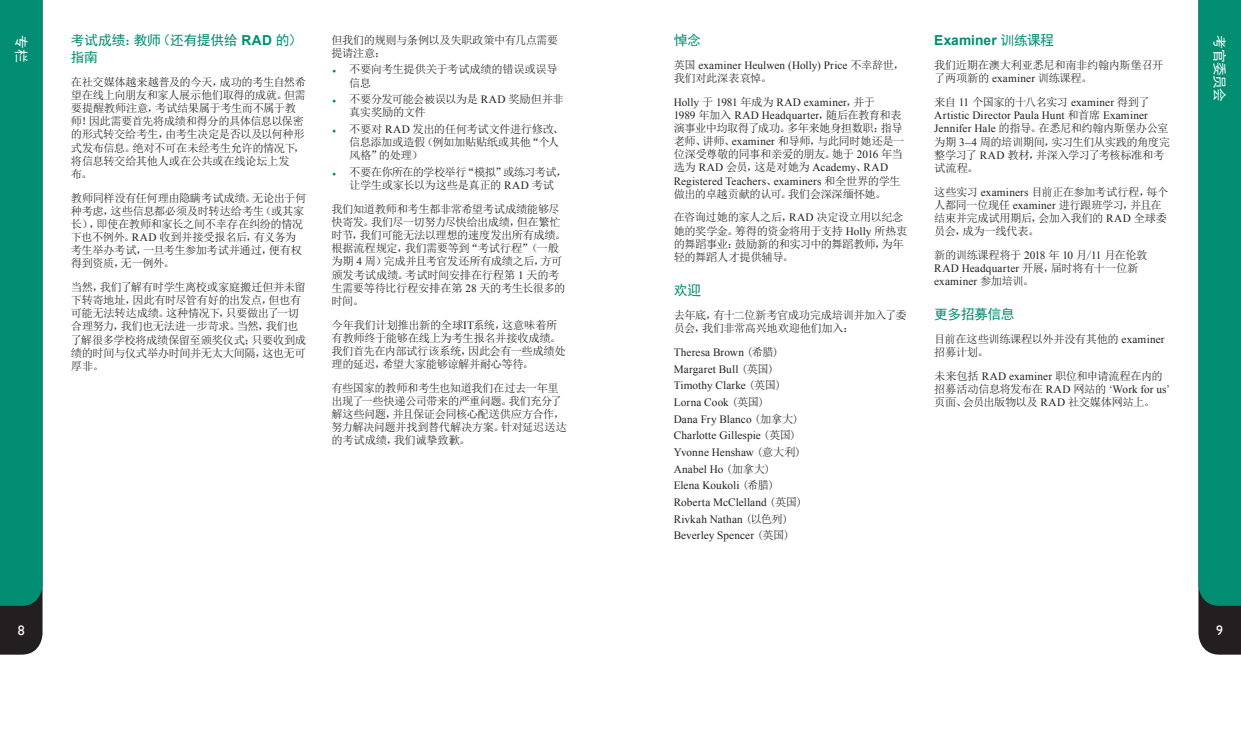
<style>
.page{position:relative;width:1241px;height:745px;background:#fff}
.page>*{position:absolute;margin:0;border:0;box-sizing:border-box;transform-origin:0 0}
.heading{font:13.75px/16.5px "Sim Hei";letter-spacing:-.025em;color:#008d71}
.heading-2{font:700 13.75px "Arial";letter-spacing:.005em;color:#008d71}
.section{font:13.75px "Sim Hei";letter-spacing:-.035em;color:#fff}
.t1{font:13.75px "Gill Sans";color:#fff}
.body_copy{font:11.25px/13.1px "Sim Sun";letter-spacing:-.035em;color:#231f20}
.listing{font:11.25px "Times New Roman";letter-spacing:.01em;color:#231f20}
.body_copy-2{font:11.25px/13.1px "Times New Roman";letter-spacing:.01em;color:#231f20}
.s1{font-family:"Sim Sun"}
.s2{font-family:"Times New Roman"}
.s3{font-family:"Arial";font-weight:700}
.s4{font-family:"Sim Hei";font-weight:400}
.s5{font-family:"Gill Sans";font-weight:300;color:#008d71}
</style>
<div class="page">
<svg style="left:0;top:0;width:43px;height:654px;background:#04856b"></svg>
<svg style="left:1198px;top:0;width:42px;height:654px;background:#0c856d"></svg>
<p class="heading" style="left:673px;top:32px;width:29px">悼念</p>
<p class="body_copy-2" style="left:673px;top:58px;width:233px"><span class="s1">英国</span> examiner Heulwen (Holly) Price <span class="s1">不幸辞世，我们对此深表哀悼。</span></p>
<p class="body_copy" style="left:673px;top:95px;width:232px"><span class="s2">Holly</span> 于 <span class="s2">1981</span> 年成为 <span class="s2">RAD examiner</span>，并于<br><span class="s2">1989</span> 年加入 <span class="s2">RAD Headquarter</span>，随后在教育和表演事业中均取得了成功。多年来她身担数职：指导老师、讲师、<span class="s2">examiner</span> 和导师，与此同时她还是一位深受尊敬的同事和亲爱的朋友。她于 <span class="s2">2016</span> 年当选为 <span class="s2">RAD</span> 会员，这是对她为 <span class="s2">Academy</span>、<span class="s2">RAD<br>Registered Teachers</span>、<span class="s2">examiners</span> 和全世界的学生做出的卓越贡献的认可。我们会深深缅怀她。</p>
<p class="body_copy" style="left:673px;top:211px;width:235px">在咨询过她的家人之后，<span class="s2">RAD</span> 决定设立用以纪念她的奖学金。筹得的资金将用于支持 <span class="s2">Holly</span> 所热衷的舞蹈事业：鼓励新的和实习中的舞蹈教师，为年轻的舞蹈人才提供辅导。</p>
<p class="heading" style="left:673px;top:282px;width:29px">欢迎</p>
<p class="body_copy" style="left:673px;top:308px;width:234px">去年底，有十二位新考官成功完成培训并加入了委员会，我们非常高兴地欢迎他们加入：</p>
<p class="listing" style="left:673px;top:344px;width:107px">Theresa Brown <span class="s1">(希腊)</span></p>
<p class="listing" style="left:673px;top:361px;width:102px">Margaret Bull <span class="s1">(英国)</span></p>
<p class="listing" style="left:673px;top:377px;width:109px">Timothy Clarke <span class="s1">(英国)</span></p>
<p class="listing" style="left:673px;top:394px;width:92px">Lorna Cook <span class="s1">(英国)</span></p>
<p class="listing" style="left:673px;top:411px;width:127px">Dana Fry Blanco <span class="s1">(加拿大)</span></p>
<p class="listing" style="left:673px;top:427px;width:124px">Charlotte Gillespie <span class="s1">(英国)</span></p>
<p class="listing" style="left:673px;top:444px;width:129px">Yvonne Henshaw <span class="s1">(意大利)</span></p>
<p class="listing" style="left:673px;top:461px;width:98px">Anabel Ho <span class="s1">(加拿大)</span></p>
<p class="listing" style="left:673px;top:477px;width:102px">Elena Koukoli <span class="s1">(希腊)</span></p>
<p class="listing" style="left:673px;top:494px;width:130px">Roberta McClelland <span class="s1">(英国)</span></p>
<p class="listing" style="left:673px;top:511px;width:116px">Rivkah Nathan <span class="s1">(以色列)</span></p>
<p class="listing" style="left:673px;top:527px;width:117px">Beverley Spencer <span class="s1">(英国)</span></p>
<p class="heading" style="left:71px;top:32px;width:233px">考试成绩：教师（还有提供给 <span class="s3">RAD</span> 的）指南</p>
<p class="body_copy" style="left:71px;top:75px;width:237px">在社交媒体越来越普及的今天，成功的考生自然希望在线上向朋友和家人展示他们取得的成就。但需要提醒教师注意，考试结果属于考生而不属于教师！因此需要首先将成绩和得分的具体信息以保密的形式转交给考生，由考生决定是否以及以何种形式发布信息。绝对不可在未经考生允许的情况下，将信息转交给其他人或在公共或在线论坛上发<br>布。</p>
<p class="body_copy" style="left:71px;top:191px;width:237px">教师同样没有任何理由隐瞒考试成绩。无论出于何种考虑，这些信息都必须及时转达给考生（或其家长），即使在教师和家长之间不幸存在纠纷的情况下也不例外。<span class="s2">RAD</span> 收到并接受报名后，有义务为考生举办考试，一旦考生参加考试并通过，便有权得到资质，无一例外。</p>
<p class="body_copy" style="left:71px;top:280px;width:237px">当然，我们了解有时学生离校或家庭搬迁但并未留下转寄地址，因此有时尽管有好的出发点，但也有可能无法转达成绩。这种情况下，只要做出了一切合理努力，我们也无法进一步苛求。当然，我们也了解很多学校将成绩保留至颁奖仪式；只要收到成绩的时间与仪式举办时间并无太大间隔，这也无可厚非。</p>
<p class="heading-2" style="left:934px;top:31px;width:121px">Examiner <span class="s4">训练课程</span></p>
<p class="body_copy" style="left:934px;top:59px;width:230px">我们近期在澳大利亚悉尼和南非约翰内斯堡召开了两项新的 <span class="s2">examiner</span> 训练课程。</p>
<p class="body_copy" style="left:934px;top:96px;width:237px">来自 <span class="s2">11</span> 个国家的十八名实习 <span class="s2">examiner</span> 得到了<br><span class="s2">Artistic Director Paula Hunt</span> 和首席 <span class="s2">Examiner<br>Jennifer Hale</span> 的指导。在悉尼和约翰内斯堡办公室为期 <span class="s2">3–4</span> 周的培训期间，实习生们从实践的角度完整学习了 <span class="s2">RAD</span> 教材，并深入学习了考核标准和考试流程。</p>
<p class="body_copy" style="left:934px;top:185px;width:236px">这些实习 <span class="s2">examiners</span> 目前正在参加考试行程，每个人都同一位现任 <span class="s2">examiner</span> 进行跟班学习，并且在结束并完成试用期后，会加入我们的 <span class="s2">RAD</span> 全球委员会，成为一线代表。</p>
<p class="body_copy" style="left:934px;top:248px;width:215px">新的训练课程将于 <span class="s2">2018</span> 年 <span class="s2">10</span> 月/<span class="s2">11</span> 月在伦敦<br><span class="s2">RAD Headquarter</span> 开展，届时将有十一位新<span class="s2">examiner</span> 参加培训。</p>
<p class="heading" style="left:934px;top:306px;width:82px">更多招募信息</p>
<p class="body_copy" style="left:934px;top:332px;width:232px">目前在这些训练课程以外并没有其他的 <span class="s2">examiner</span>招募计划。</p>
<p class="body_copy" style="left:934px;top:369px;width:237px">未来包括 <span class="s2">RAD examiner</span> 职位和申请流程在内的招募活动信息将发布在 <span class="s2">RAD</span> 网站的 <span class="s2">‘Work for us’</span>页面、会员出版物以及 <span class="s2">RAD</span> 社交媒体网站上。</p>
<p class="body_copy" style="left:331px;top:33px;width:228px">但我们的规则与条例以及失职政策中有几点需要提请注意：</p>
<p class="body_copy" style="left:349px;top:63px;width:210px;text-indent:-18px"><span class="s5">•</span> 不要向考生提供关于考试成绩的错误或误导信息</p>
<p class="body_copy" style="left:349px;top:92px;width:216px;text-indent:-18px"><span class="s5">•</span> 不要分发可能会被误以为是 <span class="s2">RAD</span> 奖励但并非真实奖励的文件</p>
<p class="body_copy" style="left:349px;top:122px;width:216px;text-indent:-18px"><span class="s5">•</span> 不要对 <span class="s2">RAD</span> 发出的任何考试文件进行修改、信息添加或造假（例如加贴贴纸或其他“个人风格”的处理）</p>
<p class="body_copy" style="left:331px;top:165px;width:237px;text-align:center"><span class="s5">•</span> 不要在你所在的学校举行“模拟”或练习考试，让学生或家长以为这些是真正的 <span class="s2">RAD</span> 考试</p>
<p class="body_copy" style="left:331px;top:202px;width:236px">我们知道教师和考生都非常希望考试成绩能够尽快寄发。我们尽一切努力尽快给出成绩，但在繁忙时节，我们可能无法以理想的速度发出所有成绩。根据流程规定，我们需要等到“考试行程”（一般为期 <span class="s2">4</span> 周）完成并且考官发还所有成绩之后，方可颁发考试成绩。考试时间安排在行程第 <span class="s2">1</span> 天的考生需要等待比行程安排在第 <span class="s2">28</span> 天的考生长很多的时间。</p>
<p class="body_copy" style="left:331px;top:318px;width:236px">今年我们计划推出新的全球<span class="s2">IT</span>系统，这意味着所有教师终于能够在线上为考生报名并接收成绩。我们首先在内部试行该系统，因此会有一些成绩处理的延迟，希望大家能够谅解并耐心等待。</p>
<p class="body_copy" style="left:331px;top:381px;width:237px">有些国家的教师和考生也知道我们在过去一年里出现了一些快递公司带来的严重问题。我们充分了解这些问题，并且保证会同核心配送供应方合作，努力解决问题并找到替代解决方案。针对延迟送达的考试成绩，我们诚挚致歉。</p>
<p class="section" style="left:28px;top:35px;width:28px;rotate:90deg">专栏</p>
<p class="section" style="left:1226px;top:35px;width:68px;rotate:90deg">考官委员会</p>
<p class="t1" style="left:18px;top:622px;width:8px">8</p>
<p class="t1" style="left:1215px;top:622px;width:8px">9</p>
</div>
